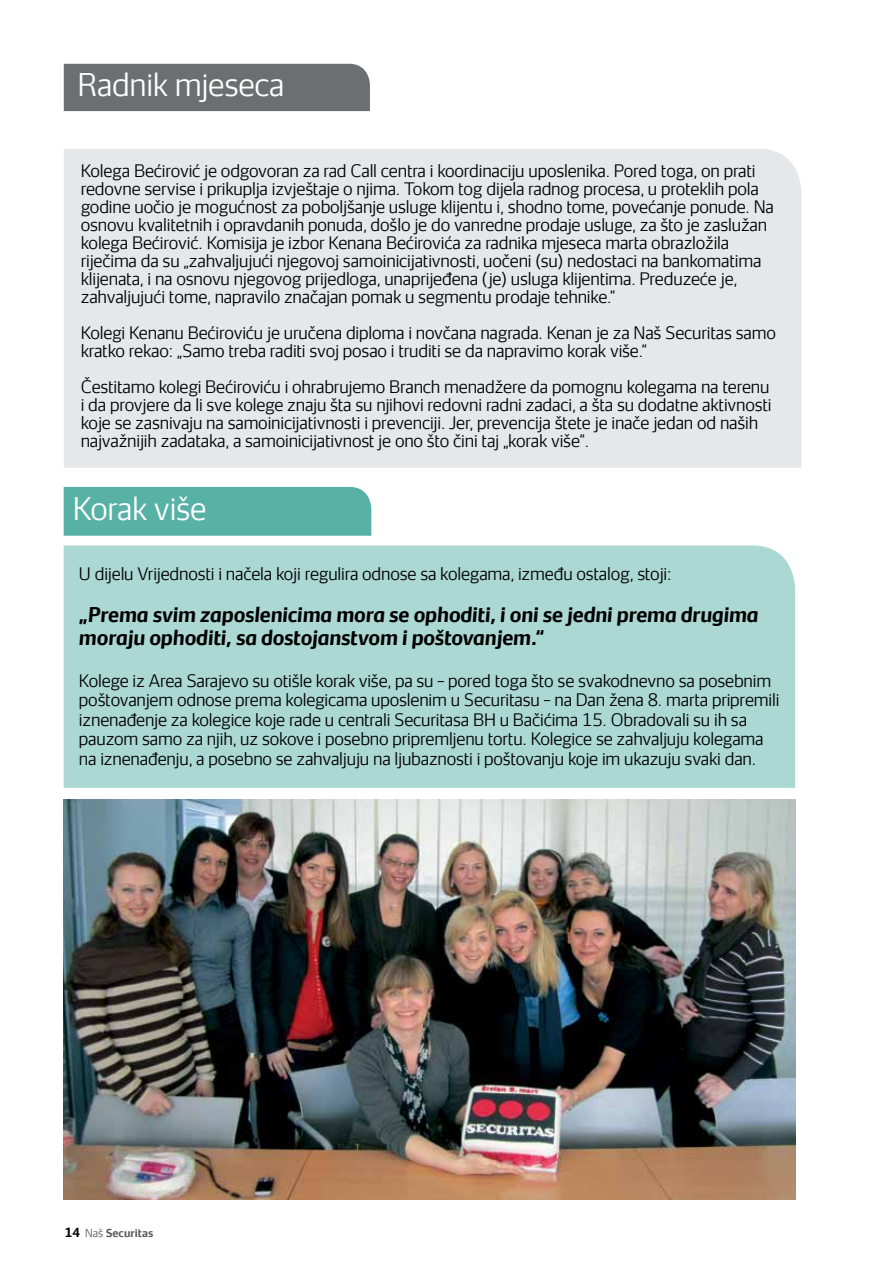
<style>
.page{position:relative;width:893px;height:1263px;background:#fff}
.page>*{position:absolute;margin:0;border:0;box-sizing:border-box;transform-origin:0 0}
.t1{font:300 30px "Securitas Sans TT";letter-spacing:-.01em;color:#fff}
.t2{font:italic 700 19.5px/22.5px "Securitas Sans TT";letter-spacing:-.01em;color:#000}
.t3{font:300 16.5px/18px "Securitas Sans TT";letter-spacing:-.01em;color:#000}
.t4{font:700 10.5px "Securitas Sans TT";color:#58595b}
.s1{font-size:12px;color:#000}
.s2{font-weight:300}
</style>
<div class="page">
<div style="left:64px;top:64px;width:306px;height:47px;background:#6d6e71"></div>
<div style="left:64px;top:545px;width:731px;height:243px;background:#abd8d2"></div>
<div style="left:63px;top:486px;width:309px;height:50px;background:#57b1a5"></div>
<img style="left:64px;top:799px;width:731px;height:400px">
<div style="left:64px;top:149px;width:737px;height:319px;background:#e6e7e8"></div>
<h1 class="t1" style="left:78px;top:59px;width:208px">Radnik mjeseca</h1>
<p class="t3" style="left:81px;top:160px;width:695px">Kolega Bećirović je odgovoran za rad Call centra i koordinaciju uposlenika. Pored toga, on prati redovne servise i prikuplja izvještaje o njima. Tokom tog dijela radnog procesa, u proteklih pola godine uočio je mogućnost za poboljšanje usluge klijentu i, shodno tome, povećanje ponude. Na osnovu kvalitetnih i opravdanih ponuda, došlo je do vanredne prodaje usluge, za što je zaslužan kolega Bećirović. Komisija je izbor Kenana Bećirovića za radnika mjeseca marta obrazložila riječima da su „zahvaljujući njegovoj samoinicijativnosti, uočeni (su) nedostaci na bankomatima klijenata, i na osnovu njegovog prijedloga, unaprijeđena (je) usluga klijentima. Preduzeće je, zahvaljujući tome, napravilo značajan pomak u segmentu prodaje tehnike.“</p>
<p class="t3" style="left:81px;top:322px;width:697px">Kolegi Kenanu Bećiroviću je uručena diploma i novčana nagrada. Kenan je za Naš Securitas samo kratko rekao: „Samo treba raditi svoj posao i truditi se da napravimo korak više.“</p>
<p class="t3" style="left:81px;top:376px;width:692px">Čestitamo kolegi Bećiroviću i ohrabrujemo Branch menadžere da pomognu kolegama na terenu i da provjere da li sve kolege znaju šta su njihovi redovni radni zadaci, a šta su dodatne aktivnosti koje se zasnivaju na samoinicijativnosti i prevenciji. Jer, prevencija štete je inače jedan od naših najvažnijih zadataka, a samoinicijativnost je ono što čini taj „korak više“.</p>
<h1 class="t1" style="left:73px;top:483px;width:135px">Korak više</h1>
<p class="t3" style="left:79px;top:563px;width:594px">U dijelu Vrijednosti i načela koji regulira odnose sa kolegama, između ostalog, stoji:</p>
<p class="t2" style="left:79px;top:601px;width:681px">„Prema svim zaposlenicima mora se ophoditi, i oni se jedni prema drugima moraju ophoditi, sa dostojanstvom i poštovanjem.“</p>
<p class="t3" style="left:79px;top:669px;width:702px;line-height:19.5px">Kolege iz Area Sarajevo su otišle korak više, pa su – pored toga što se svakodnevno sa posebnim poštovanjem odnose prema kolegicama uposlenim u Securitasu – na Dan žena 8. marta pripremili iznenađenje za kolegice koje rade u centrali Securitasa BH u Bačićima 15. Obradovali su ih sa pauzom samo za njih, uz sokove i posebno pripremljenu tortu. Kolegice se zahvaljuju kolegama na iznenađenju, a posebno se zahvaljuju na ljubaznosti i poštovanju koje im ukazuju svaki dan.</p>
<p class="t4" style="left:65px;top:1224px;width:90px"><span class="s1">14</span> <span class="s2">Naš</span> Securitas</p>
</div>
